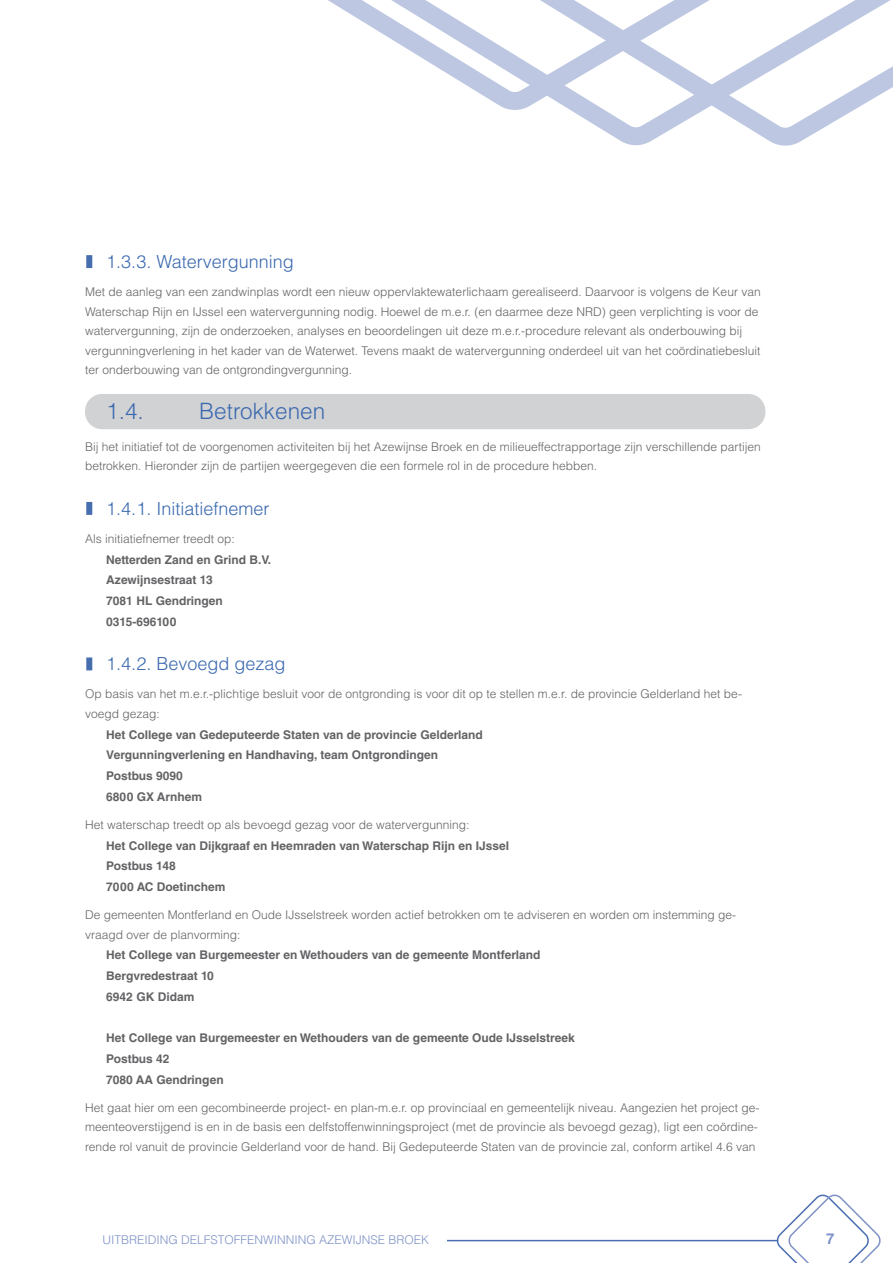
<style>
.page{position:relative;width:893px;height:1263px;background:#fff}
.page>*{position:absolute;margin:0;border:0;box-sizing:border-box;transform-origin:0 0}
.t1{font:300 22.5px "Helvetica LT Std";color:#3b69af}
.t2{font:300 18px "Helvetica LT Std";color:#3b69af}
.t3{font:700 15px "Helvetica LT Std";color:#7f92c7}
.t4{font:300 12px/19.5px "Helvetica LT Std";color:#636366}
.t5{font:700 12px/20.7px "Helvetica LT Std";color:#636366}
.t6{font:300 12px "Helvetica LT Std";color:#7f92c7}
</style>
<div class="page">
<svg style="left:328px;top:0;width:55px;height:34px"></svg>
<svg style="left:383px;top:0;width:510px;height:146px"></svg>
<div style="left:86px;top:255px;width:6px;height:13px;background:#466dae"></div>
<div style="left:85px;top:394px;width:680px;height:35px;background:#d1d2d4;border-radius:17px"></div>
<div style="left:86px;top:502px;width:6px;height:13px;background:#466dae"></div>
<div style="left:86px;top:657px;width:6px;height:13px;background:#466dae"></div>
<svg style="left:777px;top:1194px;width:104px;height:69px"></svg>
<hr style="left:408px;top:1240px;width:370px;height:1px;background:#4a6eb2">
<div style="left:85px;top:1228px;width:361px;height:22px;background:#fff"></div>
<h2 class="t2" style="left:106px;top:250px;width:189px">1.3.3. Watervergunning</h2>
<p class="t4" style="left:85px;top:282px;width:677px">Met de aanleg van een zandwinplas wordt een nieuw oppervlaktewaterlichaam gerealiseerd. Daarvoor is volgens de Keur van Waterschap Rijn en IJssel een watervergunning nodig. Hoewel de m.e.r. (en daarmee deze NRD) geen verplichting is voor de watervergunning, zijn de onderzoeken, analyses en beoordelingen uit deze m.e.r.-procedure relevant als onderbouwing bij vergunningverlening in het kader van de Waterwet. Tevens maakt de watervergunning onderdeel uit van het coördinatiebesluit ter onderbouwing van de ontgrondingvergunning.</p>
<h1 class="t1" style="left:106px;top:397px;width:39px">1.4.</h1>
<h1 class="t1" style="left:199px;top:397px;width:127px">Betrokkenen</h1>
<p class="t4" style="left:85px;top:437px;width:677px">Bij het initiatief tot de voorgenomen activiteiten bij het Azewijnse Broek en de milieueffectrapportage zijn verschillende partijen betrokken. Hieronder zijn de partijen weergegeven die een formele rol in de procedure hebben.</p>
<h2 class="t2" style="left:106px;top:497px;width:165px">1.4.1. Initiatiefnemer</h2>
<p class="t4" style="left:85px;top:529px;width:151px">Als initiatiefnemer treedt op:</p>
<p class="t5" style="left:106px;top:549px;width:166px">Netterden Zand en Grind B.V.<br>Azewijnsestraat 13<br>7081 HL Gendringen<br>0315-696100</p>
<h2 class="t2" style="left:106px;top:653px;width:181px">1.4.2. Bevoegd gezag</h2>
<p class="t4" style="left:85px;top:684px;width:658px">Op basis van het m.e.r.-plichtige besluit voor de ontgronding is voor dit op te stellen m.e.r. de provincie Gelderland het be&shy;voegd gezag:</p>
<p class="t5" style="left:106px;top:724px;width:378px">Het College van Gedeputeerde Staten van de provincie Gelderland Vergunningverlening en Handhaving, team Ontgrondingen Postbus 9090<br>6800 GX Arnhem</p>
<p class="t4" style="left:85px;top:815px;width:386px">Het waterschap treedt op als bevoegd gezag voor de watervergunning:</p>
<p class="t5" style="left:106px;top:835px;width:404px">Het College van Dijkgraaf en Heemraden van Waterschap Rijn en IJssel<br>Postbus 148<br>7000 AC Doetinchem</p>
<p class="t4" style="left:85px;top:905px;width:653px">De gemeenten Montferland en Oude IJsselstreek worden actief betrokken om te adviseren en worden om instemming ge&shy;vraagd over de planvorming:</p>
<p class="t5" style="left:106px;top:945px;width:436px">Het College van Burgemeester en Wethouders van de gemeente Montferland<br>Bergvredestraat 10<br>6942 GK Didam</p>
<p class="t5" style="left:106px;top:1028px;width:470px">Het College van Burgemeester en Wethouders van de gemeente Oude IJsselstreek<br>Postbus 42<br>7080 AA Gendringen</p>
<p class="t4" style="left:85px;top:1098px;width:676px">Het gaat hier om een gecombineerde project- en plan-m.e.r. op provinciaal en gemeentelijk niveau. Aangezien het project ge&shy;meenteoverstijgend is en in de basis een delfstoffenwinningsproject (met de provincie als bevoegd gezag), ligt een coördine&shy;rende rol vanuit de provincie Gelderland voor de hand. Bij Gedeputeerde Staten van de provincie zal, conform artikel 4.6 van</p>
<p class="t6" style="left:102px;top:1232px;width:328px">UITBREIDING DELFSTOFFENWINNING AZEWIJNSE BROEK</p>
<p class="t3" style="left:826px;top:1230px;width:10px">7</p>
</div>
